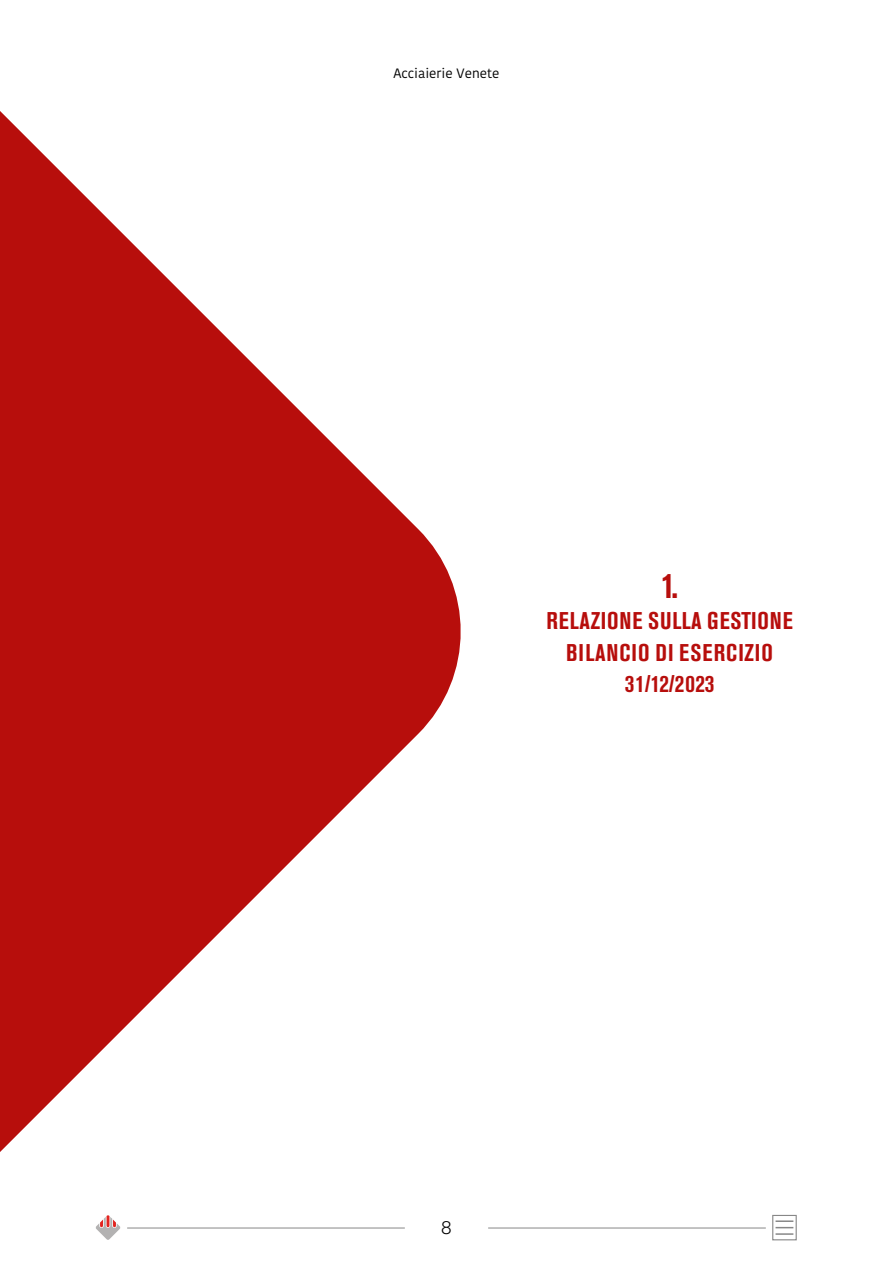
<style>
.page{position:relative;width:893px;height:1263px;background:#fff}
.page>*{position:absolute;margin:0;border:0;box-sizing:border-box;transform-origin:0 0}
.t1{font:700 condensed 36px "Akzidenz Grotesk Pro";color:#b70e0c}
.t2{font:700 condensed 24px/31.5px "Akzidenz Grotesk Pro";letter-spacing:.035em;color:#b70e0c;text-align:center}
.t3{font:300 18px "Akzidenz Grotesk Pro";color:#000}
.t4{font:13.5px "Kohinoor Bangla";color:#000}
</style>
<div class="page">
<svg style="left:0;top:111px;width:461px;height:1118px;fill:#b70e0c"></svg>
<hr style="left:127px;top:1227px;width:278px;height:1px;background:#878787">
<hr style="left:488px;top:1227px;width:278px;height:1px;background:#878787">
<div style="left:772px;top:1215px;width:25px;height:25px;border:1px solid #878787"></div>
<svg style="left:775px;top:1220px;width:18px;height:15px"></svg>
<svg style="left:95px;top:1215px;width:26px;height:25px"></svg>
<p class="t4" style="left:393px;top:63px;width:108px">Acciaierie Venete</p>
<p class="t1" style="left:661px;top:562px;width:19px">1.</p>
<p class="t2" style="left:546px;top:605px;width:248px">RELAZIONE SULLA GESTIONE<br>BILANCIO DI ESERCIZIO</p>
<p class="t2" style="left:625px;top:668px;width:91px">31/12/2023</p>
<p class="t3" style="left:441px;top:1216px;width:12px">8</p>
</div>
